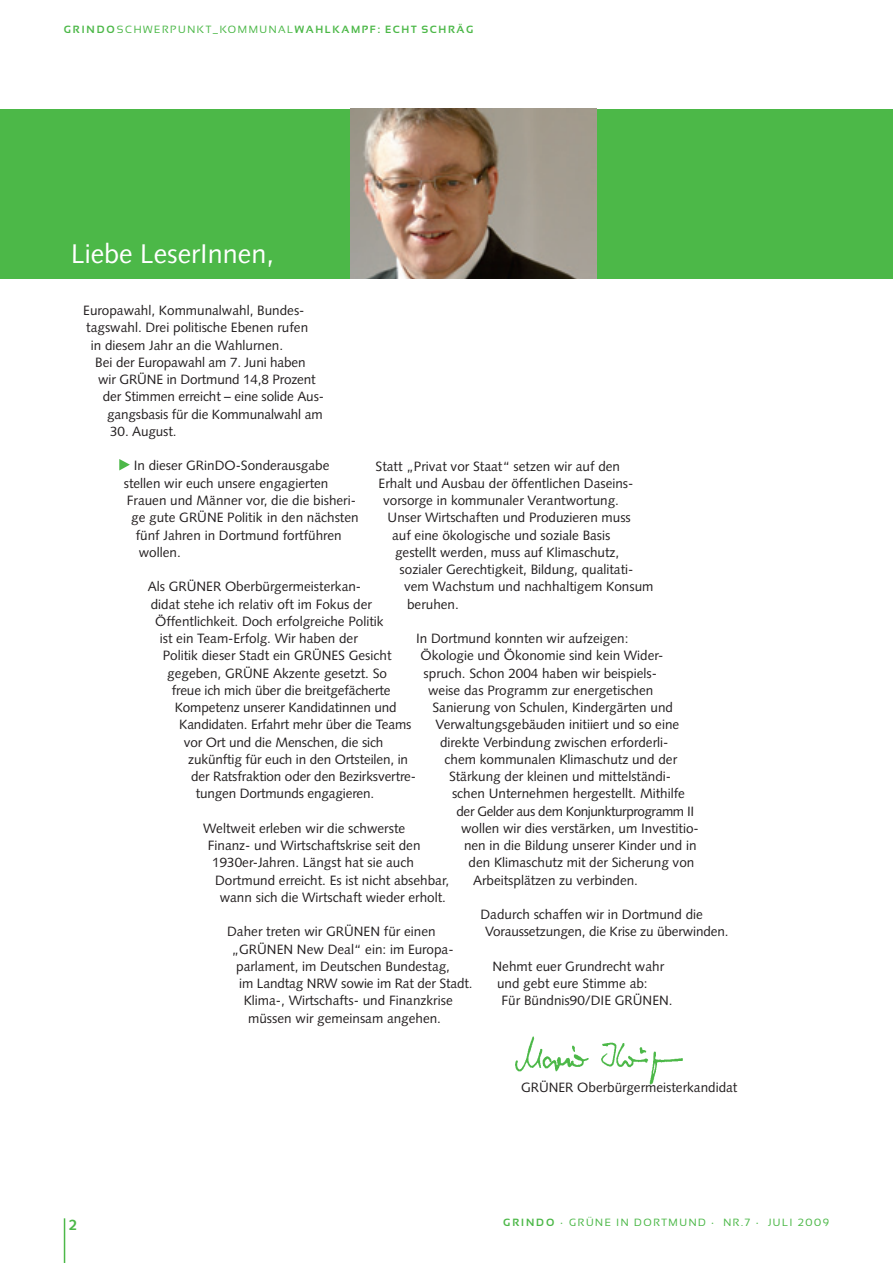
<style>
.page{position:relative;width:893px;height:1263px;background:#fff}
.page>*{position:absolute;margin:0;border:0;box-sizing:border-box;transform-origin:0 0}
.t1{font:27px "Syntax";color:#fff}
.t2{font:700 15px "Syntax";color:#4cb848}
.t3{font:13.5px/17.2px "Syntax";color:#231f20}
.t4{font:13.5px "Syntax";letter-spacing:-.03em;color:#231f20}
.t5{font:700 10.5px "Sansation";letter-spacing:.15em;color:#4cb848}
.t6{font:10.5px "Sansation";letter-spacing:.15em;color:#4cb848}
.s1{font-weight:400}
.s2{font-weight:700}
</style>
<div class="page">
<hr style="left:64px;top:1218px;width:1px;height:45px;background:#4cb848">
<div style="left:0;top:109px;width:893px;height:170px;background:#4cb848"></div>
<svg style="left:119px;top:459px;width:11px;height:11px"></svg>
<img style="left:350px;top:109px;width:246px;height:170px">
<img style="left:515px;top:1036px;width:168px;height:49px">
<p class="t5" style="left:64px;top:24px;width:410px">GRINDO<span class="s1">SCHWERPUNKT_KOMMUNAL</span>WAHLKAMPF: ECHT SCHRÄG</p>
<h1 class="t1" style="left:71px;top:238px;width:204px">Liebe LeserInnen,</h1>
<p class="t3" style="left:83px;top:302px;width:223px">Europawahl, Kommunalwahl, Bundes-</p>
<p class="t3" style="left:86px;top:319px;width:223px">tagswahl. Drei politische Ebenen rufen</p>
<p class="t3" style="left:91px;top:336px;width:194px">in diesem Jahr an die Wahlurnen.</p>
<p class="t3" style="left:95px;top:354px;width:212px">Bei der Europawahl am 7. Juni haben</p>
<p class="t3" style="left:98px;top:371px;width:219px">wir GRÜNE in Dortmund 14,8 Prozent</p>
<p class="t3" style="left:103px;top:388px;width:223px">der Stimmen erreicht – eine solide Aus-</p>
<p class="t3" style="left:107px;top:405px;width:217px">gangsbasis für die Kommunalwahl am</p>
<p class="t3" style="left:110px;top:423px;width:68px">30. August.</p>
<p class="t3" style="left:134px;top:457px;width:197px">In dieser GRinDO-Sonderausgabe</p>
<p class="t3" style="left:124px;top:474px;width:206px">stellen wir euch unsere engagierten</p>
<p class="t3" style="left:127px;top:492px;width:231px">Frauen und Männer vor, die die bisheri-</p>
<p class="t3" style="left:131px;top:509px;width:229px">ge gute GRÜNE Politik in den nächsten</p>
<p class="t3" style="left:136px;top:526px;width:208px">fünf Jahren in Dortmund fortführen</p>
<p class="t3" style="left:139px;top:543px;width:44px">wollen.</p>
<p class="t3" style="left:148px;top:578px;width:215px">Als GRÜNER Oberbürgermeisterkan-</p>
<p class="t3" style="left:151px;top:595px;width:223px">didat stehe ich relativ oft im Fokus der</p>
<p class="t3" style="left:155px;top:612px;width:230px">Öffentlichkeit. Doch erfolgreiche Politik</p>
<p class="t3" style="left:160px;top:630px;width:200px">ist ein Team-Erfolg. Wir haben der</p>
<p class="t3" style="left:163px;top:647px;width:230px">Politik dieser Stadt ein GRÜNES Gesicht</p>
<p class="t3" style="left:167px;top:664px;width:221px">gegeben, GRÜNE Akzente gesetzt. So</p>
<p class="t3" style="left:172px;top:681px;width:220px">freue ich mich über die breitgefächerte</p>
<p class="t3" style="left:175px;top:699px;width:223px">Kompetenz unserer Kandidatinnen und</p>
<p class="t3" style="left:179px;top:716px;width:234px">Kandidaten. Erfahrt mehr über die Teams</p>
<p class="t3" style="left:184px;top:733px;width:201px">vor Ort und die Menschen, die sich</p>
<p class="t3" style="left:188px;top:750px;width:221px">zukünftig für euch in den Ortsteilen, in</p>
<p class="t3" style="left:191px;top:768px;width:226px">der Ratsfraktion oder den Bezirksvertre-</p>
<p class="t3" style="left:196px;top:785px;width:180px">tungen Dortmunds engagieren.</p>
<p class="t3" style="left:203px;top:819px;width:204px">Weltweit erleben wir die schwerste</p>
<p class="t3" style="left:208px;top:837px;width:214px">Finanz- und Wirtschaftskrise seit den</p>
<p class="t3" style="left:212px;top:854px;width:203px">1930er-Jahren. Längst hat sie auch</p>
<p class="t3" style="left:215px;top:871px;width:235px">Dortmund erreicht. Es ist nicht absehbar,</p>
<p class="t3" style="left:220px;top:888px;width:228px">wann sich die Wirtschaft wieder erholt.</p>
<p class="t3" style="left:227px;top:923px;width:210px">Daher treten wir GRÜNEN für einen</p>
<p class="t3" style="left:232px;top:940px;width:223px">„GRÜNEN New Deal“ ein: im Europa-</p>
<p class="t3" style="left:236px;top:958px;width:215px">parlament, im Deutschen Bundestag,</p>
<p class="t3" style="left:239px;top:975px;width:235px">im Landtag NRW sowie im Rat der Stadt.</p>
<p class="t3" style="left:244px;top:992px;width:211px">Klima-, Wirtschafts- und Finanzkrise</p>
<p class="t3" style="left:248px;top:1009px;width:194px">müssen wir gemeinsam angehen.</p>
<p class="t3" style="left:376px;top:457px;width:246px">Statt „Privat vor Staat“ setzen wir auf den</p>
<p class="t3" style="left:379px;top:475px;width:256px">Erhalt und Ausbau der öffentlichen Daseins-</p>
<p class="t3" style="left:383px;top:492px;width:237px">vorsorge in kommunaler Verantwortung.</p>
<p class="t3" style="left:388px;top:509px;width:245px">Unser Wirtschaften und Produzieren muss</p>
<p class="t3" style="left:392px;top:526px;width:220px">auf eine ökologische und soziale Basis</p>
<p class="t3" style="left:395px;top:544px;width:226px">gestellt werden, muss auf Klimaschutz,</p>
<p class="t3" style="left:400px;top:561px;width:235px">sozialer Gerechtigkeit, Bildung, qualitati-</p>
<p class="t3" style="left:404px;top:578px;width:251px">vem Wachstum und nachhaltigem Konsum</p>
<p class="t3" style="left:407px;top:595px;width:53px">beruhen.</p>
<p class="t3" style="left:416px;top:630px;width:214px">In Dortmund konnten wir aufzeigen:</p>
<p class="t3" style="left:421px;top:647px;width:244px">Ökologie und Ökonomie sind kein Wider-</p>
<p class="t3" style="left:424px;top:664px;width:235px">spruch. Schon 2004 haben wir beispiels-</p>
<p class="t3" style="left:428px;top:682px;width:227px">weise das Programm zur energetischen</p>
<p class="t3" style="left:433px;top:699px;width:242px">Sanierung von Schulen, Kindergärten und</p>
<p class="t3" style="left:436px;top:716px;width:245px">Verwaltungsgebäuden initiiert und so eine</p>
<p class="t3" style="left:440px;top:733px;width:230px">direkte Verbindung zwischen erforderli-</p>
<p class="t3" style="left:445px;top:751px;width:234px">chem kommunalen Klimaschutz und der</p>
<p class="t3" style="left:449px;top:768px;width:224px">Stärkung der kleinen und mittelständi-</p>
<p class="t3" style="left:452px;top:785px;width:234px">schen Unternehmen hergestellt. Mithilfe</p>
<p class="t4" style="left:457px;top:803px;width:239px">der Gelder aus dem Konjunkturprogramm II</p>
<p class="t3" style="left:461px;top:820px;width:239px">wollen wir dies verstärken, um Investitio-</p>
<p class="t3" style="left:464px;top:837px;width:234px">nen in die Bildung unserer Kinder und in</p>
<p class="t3" style="left:468px;top:854px;width:227px">den Klimaschutz mit der Sicherung von</p>
<p class="t3" style="left:473px;top:871px;width:167px">Arbeitsplätzen zu verbinden.</p>
<p class="t3" style="left:485px;top:906px;width:245px;text-indent:-4px">Dadurch schaffen wir in Dortmund die<br>Voraussetzungen, die Krise zu überwinden.</p>
<p class="t3" style="left:493px;top:958px;width:173px">Nehmt euer Grundrecht wahr</p>
<p class="t3" style="left:497px;top:975px;width:152px">und gebt eure Stimme ab:</p>
<p class="t3" style="left:501px;top:992px;width:173px">Für Bündnis90/DIE GRÜNEN.</p>
<p class="t3" style="left:521px;top:1078px;width:218px">GRÜNER Oberbürgermeisterkandidat</p>
<p class="t2" style="left:69px;top:1216px;width:10px">2</p>
<p class="t6" style="left:503px;top:1216px;width:327px"><span class="s2">GRINDO</span> · GRÜNE IN DORTMUND · N R.7 · JULI 2009</p>
</div>
